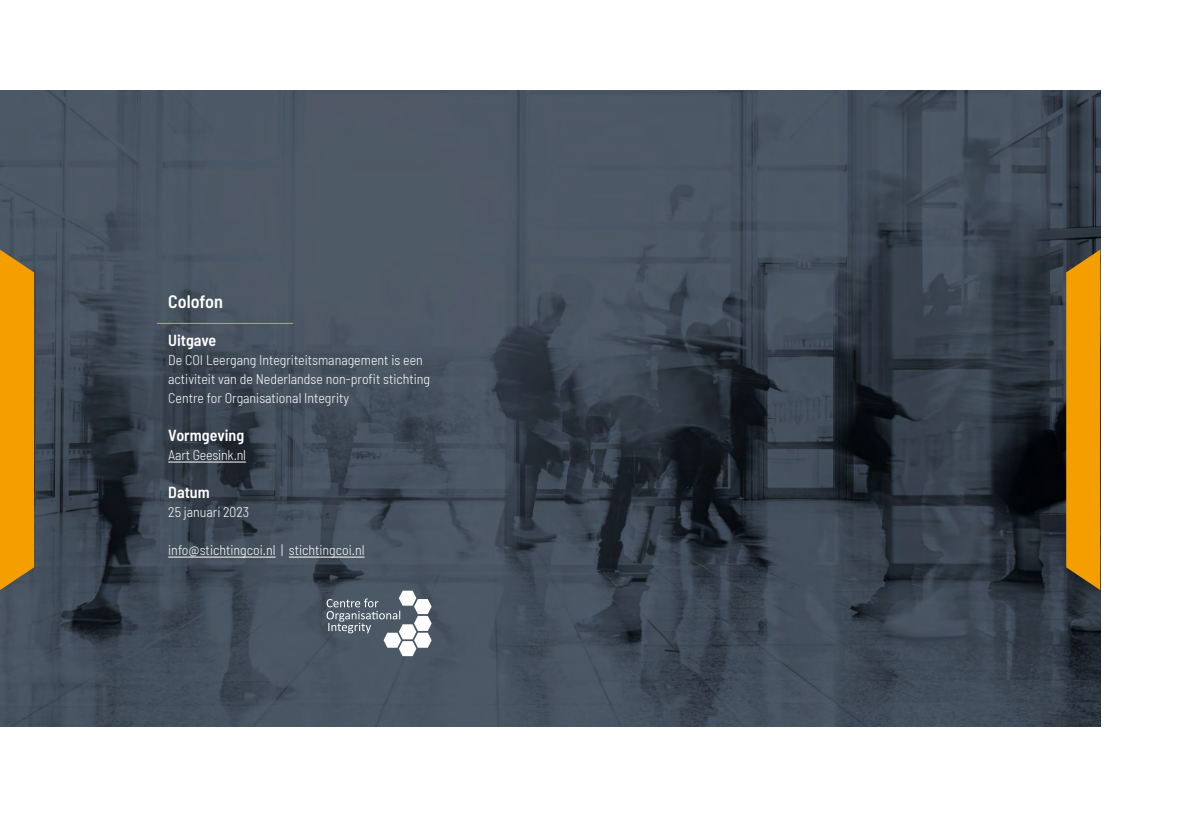
<style>
.page{position:relative;width:1191px;height:817px;background:#fff}
.page>*{position:absolute;margin:0;border:0;box-sizing:border-box;transform-origin:0 0}
.t1{font:600 semi-condensed 18px "Barlow";color:#fff}
.t2{font:600 semi-condensed 16px "Barlow";color:#fff}
.t3{font:300 semi-condensed 14px/19px "Barlow";color:#fff}
</style>
<div class="page">
<img style="left:0;top:91px;width:1100px;height:635px">
<svg style="left:0;top:249px;width:34px;height:341px;background:#e99906"></svg>
<svg style="left:1066px;top:249px;width:34px;height:341px;background:#e49404"></svg>
<hr style="left:168px;top:462px;width:78px;height:1px;background:#fff">
<hr style="left:168px;top:557px;width:107px;height:1px;background:#fff">
<hr style="left:289px;top:557px;width:76px;height:1px;background:#fff">
<hr style="left:157px;top:323px;width:136px;height:1px;background:#f59e00">
<svg style="left:327px;top:590px;width:104px;height:66px"></svg>
<p class="t1" style="left:168px;top:290px;width:56px">Colofon</p>
<p class="t2" style="left:168px;top:330px;width:50px">Uitgave</p>
<p class="t3" style="left:168px;top:350px;width:263px">De COI Leergang Integriteitsmanagement is een activiteit van de Nederlandse non-profit stichting<br>Centre for Organisational Integrity</p>
<p class="t2" style="left:168px;top:425px;width:78px">Vormgeving</p>
<p class="t3" style="left:168px;top:445px;width:79px">Aart Geesink.nl</p>
<p class="t2" style="left:168px;top:482px;width:43px">Datum</p>
<p class="t3" style="left:168px;top:502px;width:83px">25 januari 2023</p>
<p class="t3" style="left:168px;top:540px;width:198px">info@stichtingcoi.nl | stichtingcoi.nl</p>
</div>
